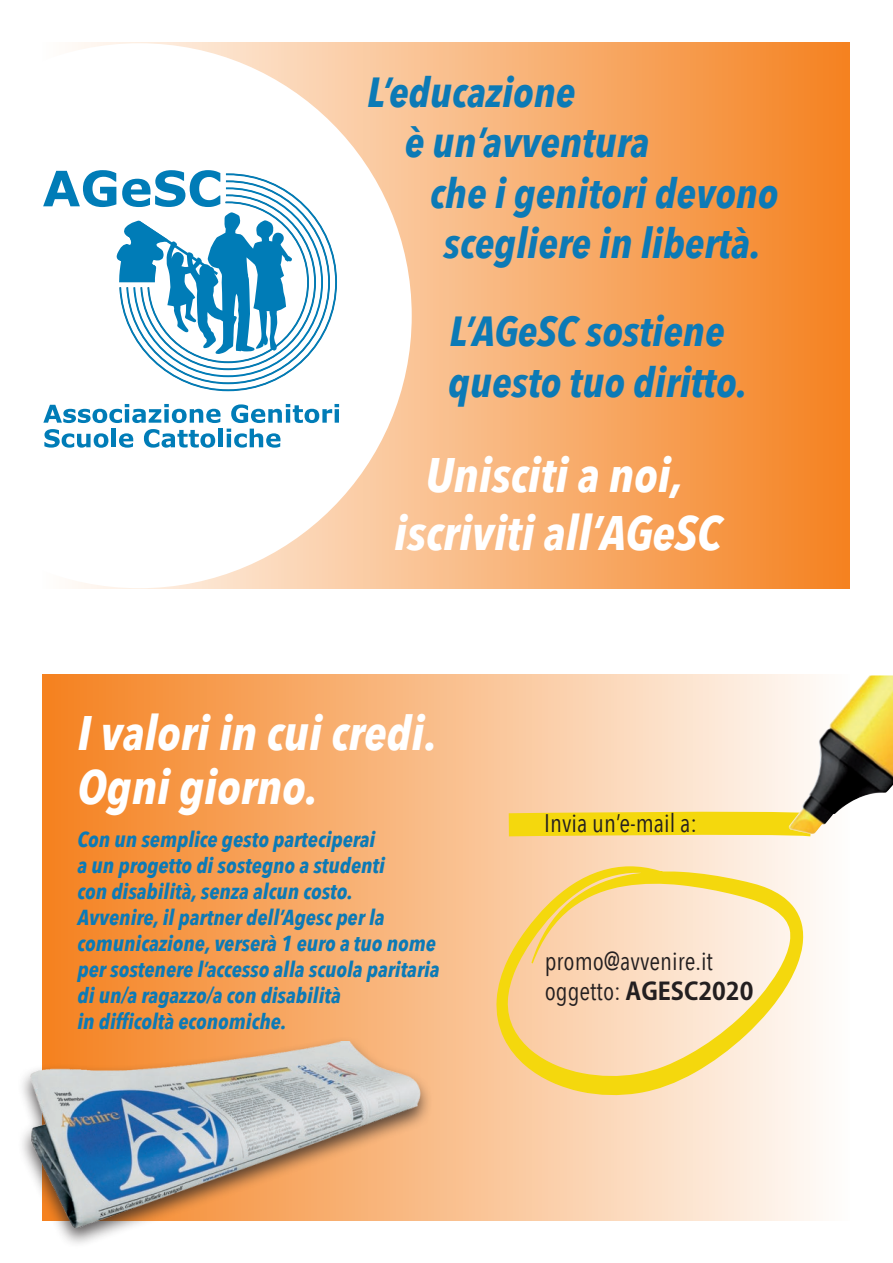
<style>
.page{position:relative;width:893px;height:1263px;background:#fff}
.page>*{position:absolute;margin:0;border:0;box-sizing:border-box;transform-origin:0 0}
.t1{font:italic 700 48.3px/54px "Avenir Next Condensed";color:#fff}
.t2{font:italic 700 42px/50.4px "Avenir Next Condensed";color:#0c7ab6}
.t3{font:25.35px "Avenir Next Condensed";color:#231f20}
.t4{font:700 24px "Adobe Gothic Std";color:#231f20}
.t5{font:italic 700 21.75px/26.1px "Avenir Next Condensed";color:#0c7ab6}
.s1{font-family:"Avenir Next Condensed";font-weight:400;font-size:25.35px}
</style>
<div class="page">
<div style="left:43px;top:674px;width:807px;height:546px;background:linear-gradient(to right,#f5811f,#fefdfd)"></div>
<svg style="left:492px;top:802px;width:337px;height:48px;background:#f8db74"></svg>
<svg style="left:496px;top:866px;width:307px;height:230px;background:#fadda5"></svg>
<img style="left:787px;top:675px;width:106px;height:159px">
<svg style="left:75px;top:43px;width:775px;height:546px;background:#f7a35b"></svg>
<svg style="left:75px;top:43px;width:337px;height:545px"></svg>
<svg style="left:44px;top:429px;width:64px;height:19px"></svg>
<hr style="left:112px;top:429px;width:4px;height:18px;background:#007cb7">
<svg style="left:119px;top:433px;width:14px;height:15px"></svg>
<svg style="left:144px;top:429px;width:71px;height:19px"></svg>
<div style="left:218px;top:429px;width:5px;height:18px;background:#007cb7"></div>
<svg style="left:227px;top:429px;width:53px;height:19px"></svg>
<svg style="left:43px;top:404px;width:178px;height:19px"></svg>
<svg style="left:231px;top:404px;width:108px;height:19px"></svg>
<svg style="left:43px;top:170px;width:249px;height:184px"></svg>
<div style="left:16px;top:1036px;width:417px;height:213px;background:#231f20;opacity:.75"></div>
<img style="left:16px;top:1042px;width:413px;height:185px">
<h2 class="t2" style="left:367px;top:67px;width:210px">L’educazione</h2>
<h2 class="t2" style="left:405px;top:117px;width:246px">è un’avventura</h2>
<h2 class="t2" style="left:430px;top:168px;width:350px">che i genitori devono</h2>
<h2 class="t2" style="left:444px;top:218px;width:319px">scegliere in libertà.</h2>
<h2 class="t2" style="left:448px;top:306px;width:300px">L’AGeSC sostiene questo tuo diritto.</h2>
<h1 class="t1" style="left:394px;top:446px;width:329px;line-height:58.1px;text-align:center">Unisciti a noi, iscriviti all’AGeSC</h1>
<h1 class="t1" style="left:78px;top:706px;width:361px">I valori in cui credi.<br>Ogni giorno.</h1>
<p class="t5" style="left:78px;top:826px;width:364px">Con un semplice gesto parteciperai<br>a un progetto di sostegno a studenti<br>con disabilità, senza alcun costo.<br>Avvenire, il partner dell’Agesc per la comunicazione, verserà 1 euro a tuo nome per sostenere l’accesso alla scuola paritaria di un/a ragazzo/a con disabilità<br>in difficoltà economiche.</p>
<p class="t3" style="left:544px;top:801px;width:154px">Invia un’e-mail a:</p>
<p class="t3" style="left:545px;top:939px;width:170px">promo@avvenire.it</p>
<p class="t4" style="left:545px;top:977px;width:210px"><span class="s1">oggetto:</span> AGESC2020</p>
</div>
